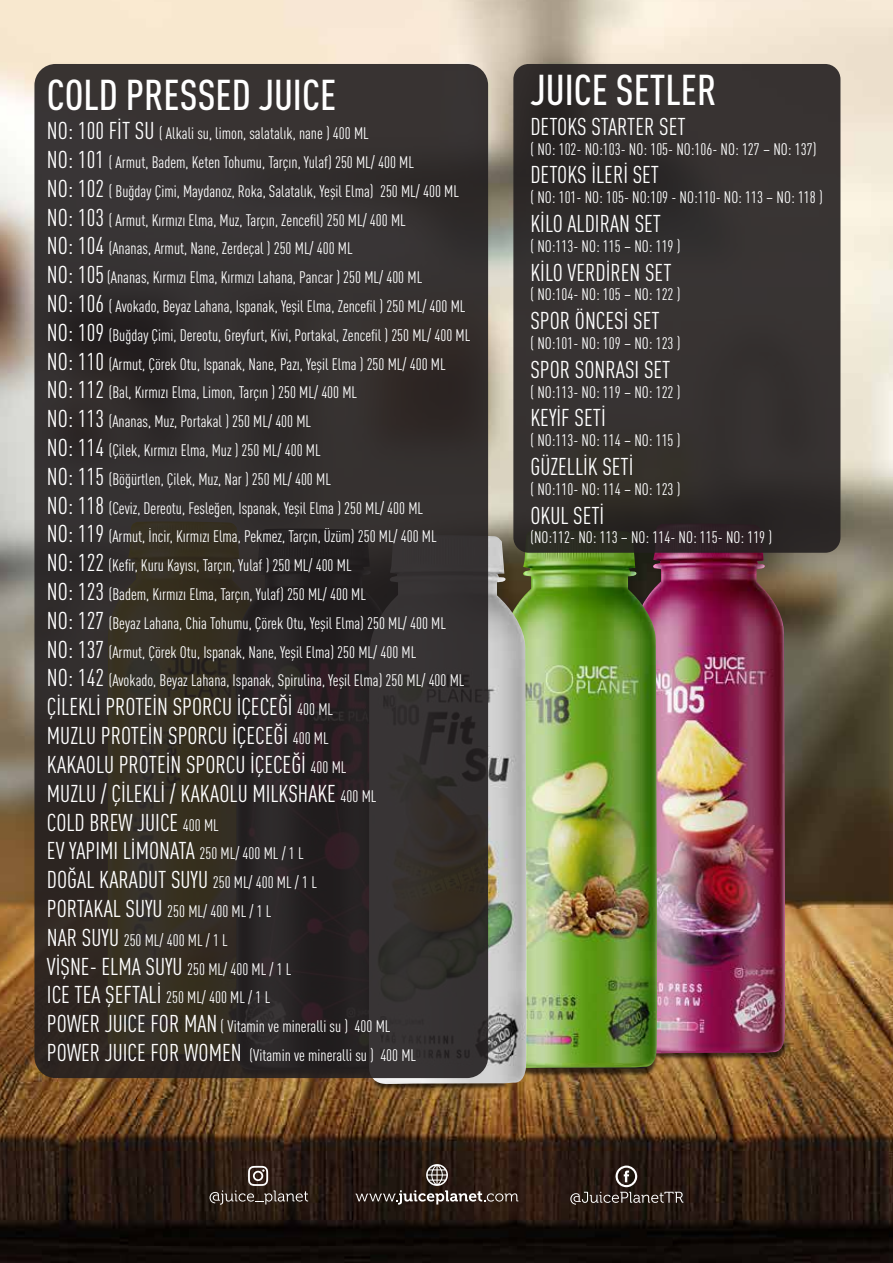
<style>
.page{position:relative;width:893px;height:1263px;background:#fff}
.page>*{position:absolute;margin:0;border:0;box-sizing:border-box;transform-origin:0 0}
.t1{font:500 condensed 42.45px "DIN Pro";color:#fff}
.t2{font:condensed 24px/28.8px "DIN Pro";color:#fff}
.t3{font:condensed 16.5px/28.8px "DIN Pro";color:#fff}
.s1{font-size:24px}
.s2{font-size:16.5px}
</style>
<div class="page">
<img style="left:0;top:0;width:893px;height:1263px">
<img style="left:784px;top:1038px;width:6px;height:24px">
<img style="left:658px;top:553px;width:128px;height:501px">
<img style="left:368px;top:1085px;width:144px;height:7px">
<svg style="left:110px;top:1078px;width:258px;height:4px"></svg>
<img style="left:528px;top:1069px;width:132px;height:9px">
<img style="left:658px;top:1038px;width:126px;height:31px">
<img style="left:501px;top:530px;width:157px;height:539px">
<svg style="left:356px;top:1164px;width:162px;height:40px;background:#40332c"></svg>
<svg style="left:570px;top:1165px;width:113px;height:39px;background:#3c302a"></svg>
<svg style="left:210px;top:1166px;width:98px;height:38px;background:#42352e"></svg>
<img style="left:368px;top:535px;width:160px;height:550px">
<div style="left:513px;top:64px;width:327px;height:489px;background:linear-gradient(to right,#312e2c,#363131);border-radius:15px"></div>
<svg style="left:34px;top:64px;width:454px;height:1014px;background:#322d2a"></svg>
<h1 class="t1" style="left:47px;top:70px;width:291px">COLD PRESSED JUICE</h1>
<p class="t3" style="left:47px;top:119px;width:425px"><span class="s1">NO: 100 FİT SU</span> ( Alkali su, limon, salatalık, nane ) 400 ML<br><span class="s1">NO: 101</span> ( Armut, Badem, Keten Tohumu, Tarçın, Yulaf) 250 ML/ 400 ML<br><span class="s1">NO: 102</span> ( Buğday Çimi, Maydanoz, Roka, Salatalık, Yeşil Elma) 250 ML/ 400 ML <span class="s1">NO: 103</span> ( Armut, Kırmızı Elma, Muz, Tarçın, Zencefil) 250 ML/ 400 ML<br><span class="s1">NO: 104</span> (Ananas, Armut, Nane, Zerdeçal ) 250 ML/ 400 ML<br><span class="s1">NO: 105</span> (Ananas, Kırmızı Elma, Kırmızı Lahana, Pancar ) 250 ML/ 400 ML<br><span class="s1">NO: 106</span> ( Avokado, Beyaz Lahana, Ispanak, Yeşil Elma, Zencefil ) 250 ML/ 400 ML <span class="s1">NO: 109</span> (Buğday Çimi, Dereotu, Greyfurt, Kivi, Portakal, Zencefil ) 250 ML/ 400 ML <span class="s1">NO: 110</span> (Armut, Çörek Otu, Ispanak, Nane, Pazı, Yeşil Elma ) 250 ML/ 400 ML <span class="s1">NO: 112</span> (Bal, Kırmızı Elma, Limon, Tarçın ) 250 ML/ 400 ML<br><span class="s1">NO: 113</span> (Ananas, Muz, Portakal ) 250 ML/ 400 ML<br><span class="s1">NO: 114</span> (Çilek, Kırmızı Elma, Muz ) 250 ML/ 400 ML<br><span class="s1">NO: 115</span> (Böğürtlen, Çilek, Muz, Nar ) 250 ML/ 400 ML<br><span class="s1">NO: 118</span> (Ceviz, Dereotu, Fesleğen, Ispanak, Yeşil Elma ) 250 ML/ 400 ML<br><span class="s1">NO: 119</span> (Armut, İncir, Kırmızı Elma, Pekmez, Tarçın, Üzüm) 250 ML/ 400 ML<br><span class="s1">NO: 122</span> (Kefir, Kuru Kayısı, Tarçın, Yulaf ) 250 ML/ 400 ML<br><span class="s1">NO: 123</span> (Badem, Kırmızı Elma, Tarçın, Yulaf) 250 ML/ 400 ML<br><span class="s1">NO: 127</span> (Beyaz Lahana, Chia Tohumu, Çörek Otu, Yeşil Elma) 250 ML/ 400 ML <span class="s1">NO: 137</span> (Armut, Çörek Otu, Ispanak, Nane, Yeşil Elma) 250 ML/ 400 ML<br><span class="s1">NO: 142</span> (Avokado, Beyaz Lahana, Ispanak, Spirulina, Yeşil Elma) 250 ML/ 400 ML</p>
<p class="t2" style="left:47px;top:692px;width:331px">ÇİLEKLİ PROTEİN SPORCU İÇECEĞİ <span class="s2">400 ML </span>MUZLU PROTEİN SPORCU İÇECEĞİ <span class="s2">400 ML </span>KAKAOLU PROTEİN SPORCU İÇECEĞİ <span class="s2">400 ML </span>MUZLU / ÇİLEKLİ / KAKAOLU MILKSHAKE <span class="s2">400 ML </span>COLD BREW JUICE <span class="s2">400 ML<br></span>EV YAPIMI LİMONATA <span class="s2">250 ML/ 400 ML / 1 L<br></span>DOĞAL KARADUT SUYU <span class="s2">250 ML/ 400 ML / 1 L</span></p>
<p class="t3" style="left:47px;top:897px;width:226px"><span class="s1">PORTAKAL SUYU</span> 250 ML/ 400 ML / 1 L<br><span class="s1">NAR SUYU</span> 250 ML/ 400 ML / 1 L</p>
<h2 class="t2" style="left:47px;top:951px;width:246px">VİŞNE- ELMA SUYU <span class="s2">250 ML/ 400 ML / 1 L</span></h2>
<p class="t3" style="left:47px;top:983px;width:371px"><span class="s1">ICE TEA ŞEFTALİ</span> 250 ML/ 400 ML / 1 L<br><span class="s1">POWER JUICE FOR MAN</span> ( Vitamin ve mineralli su ) 400 ML<br><span class="s1">POWER JUICE FOR WOMEN</span> (Vitamin ve mineralli su ) 400 ML</p>
<h1 class="t1" style="left:530px;top:65px;width:187px">JUICE SETLER</h1>
<h2 class="t2" style="left:530px;top:112px;width:157px">DETOKS STARTER SET</h2>
<p class="t3" style="left:530px;top:134px;width:287px">( NO: 102- NO:103- NO: 105- NO:106- NO: 127 – NO: 137)</p>
<h2 class="t2" style="left:530px;top:160px;width:130px">DETOKS İLERİ SET</h2>
<p class="t3" style="left:530px;top:183px;width:294px">( NO: 101- NO: 105- NO:109 - NO:110- NO: 113 – NO: 118 )</p>
<h2 class="t2" style="left:530px;top:209px;width:132px">KİLO ALDIRAN SET</h2>
<p class="t3" style="left:530px;top:231px;width:151px">( NO:113- NO: 115 – NO: 119 )</p>
<h2 class="t2" style="left:530px;top:258px;width:143px">KİLO VERDİREN SET</h2>
<p class="t3" style="left:530px;top:280px;width:151px">( NO:104- NO: 105 – NO: 122 )</p>
<h2 class="t2" style="left:530px;top:306px;width:131px">SPOR ÖNCESİ SET</h2>
<p class="t3" style="left:530px;top:329px;width:151px">( NO:101- NO: 109 – NO: 123 )</p>
<h2 class="t2" style="left:530px;top:355px;width:141px">SPOR SONRASI SET</h2>
<p class="t3" style="left:530px;top:377px;width:151px">( NO:113- NO: 119 – NO: 122 )</p>
<h2 class="t2" style="left:530px;top:403px;width:77px">KEYİF SETİ</h2>
<p class="t3" style="left:530px;top:426px;width:151px">( NO:113- NO: 114 – NO: 115 )</p>
<h2 class="t2" style="left:530px;top:452px;width:105px">GÜZELLİK SETİ</h2>
<p class="t3" style="left:530px;top:474px;width:151px">( NO:110- NO: 114 – NO: 123 )</p>
<h2 class="t2" style="left:530px;top:501px;width:75px">OKUL SETİ</h2>
<p class="t3" style="left:530px;top:523px;width:243px">(NO:112- NO: 113 – NO: 114- NO: 115- NO: 119 )</p>
</div>
